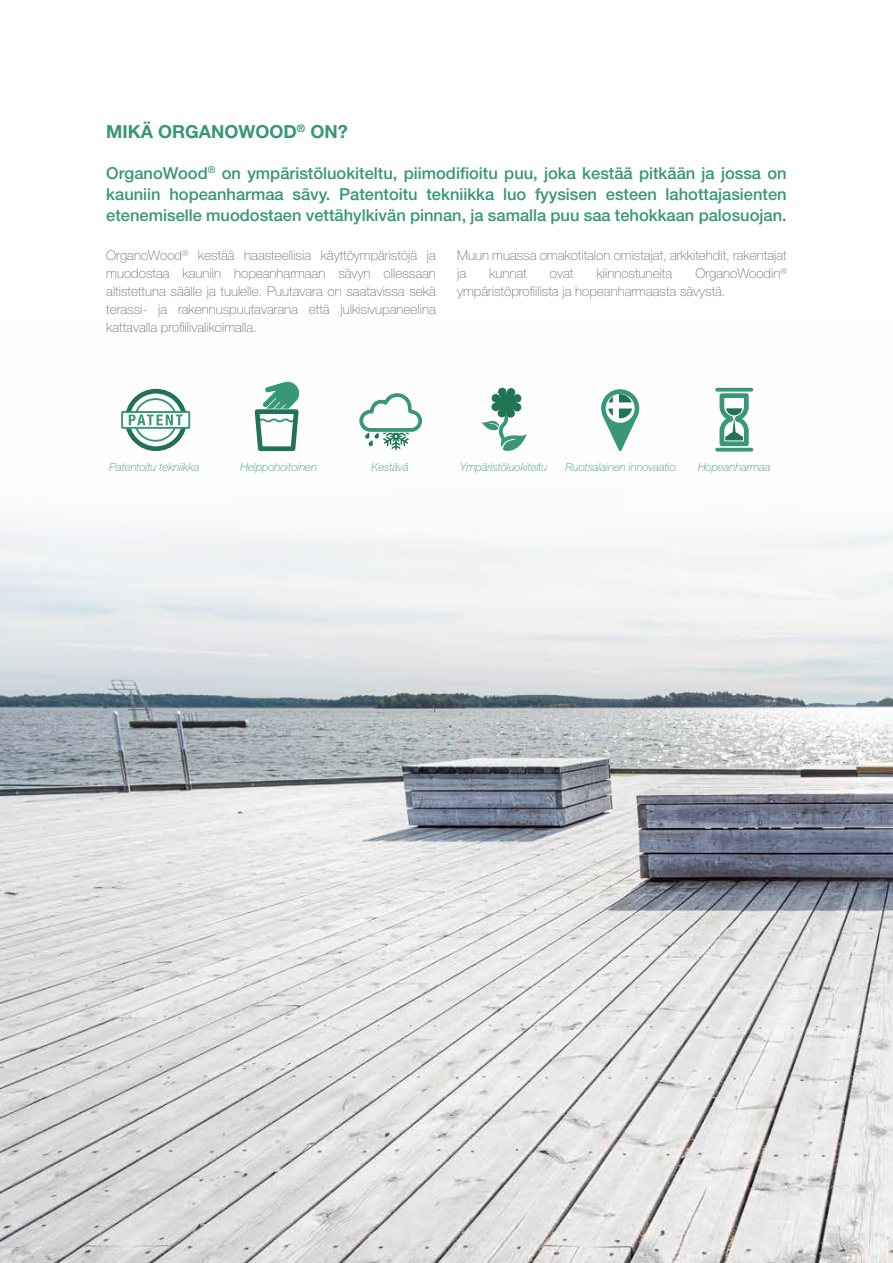
<style>
.page{position:relative;width:893px;height:1263px;background:#fff}
.page>*{position:absolute;margin:0;border:0;box-sizing:border-box;transform-origin:0 0}
.t1{font:700 18px "Helvetica Neue LT Std";color:#389775}
.t2{font:500 16.5px/21px "Helvetica Neue LT Std";color:#389775;text-align:justify}
.t3{font:100 13.5px/18px "Helvetica Neue LT Std";color:#706f6f}
.t4{font:italic 100 11.4px "Helvetica Neue LT Std";color:#389775}
</style>
<div class="page">
<img style="left:0;top:381px;width:893px;height:882px">
<div style="left:125px;top:389px;width:62px;height:62px;border:5px solid #217354;border-radius:50%"></div>
<div style="left:121px;top:411px;width:69px;height:18px;background:#fff;border:2px solid #389775"></div>
<svg style="left:601px;top:389px;width:38px;height:62px"></svg>
<svg style="left:252px;top:382px;width:49px;height:72px"></svg>
<svg style="left:481px;top:387px;width:46px;height:65px"></svg>
<svg style="left:129px;top:397px;width:54px;height:46px"></svg>
<svg style="left:357px;top:391px;width:67px;height:59px"></svg>
<hr style="left:717px;top:388px;width:34px;height:4px;background:#389775">
<svg style="left:717px;top:448px;width:34px;height:4px"></svg>
<svg style="left:717px;top:391px;width:34px;height:57px"></svg>
<h1 class="t1" style="left:106px;top:121px;width:243px">MIKÄ ORGANOWOOD<sup>®</sup> ON?</h1>
<p class="t2" style="left:106px;top:162px;width:682px">OrganoWood<sup>®</sup> on ympäristöluokiteltu, piimodifioitu puu, joka kestää pitkään ja jossa on kauniin hopeanharmaa sävy. Patentoitu tekniikka luo fyysisen esteen lahottajasienten etenemiselle muodostaen vettähylkivän pinnan, ja samalla puu saa tehokkaan palosuojan.</p>
<p class="t3" style="left:106px;top:247px;width:331px;text-align:justify">OrganoWood<sup>®</sup> kestää haasteellisia käyttöympäristöjä ja muodostaa kauniin hopeanharmaan sävyn ollessaan altistettuna säälle ja tuulelle. Puutavara on saatavissa sekä terassi- ja rakennuspuutavarana että julkisivupaneelina kattavalla profiilivalikoimalla.</p>
<p class="t3" style="left:457px;top:247px;width:331px">Muun muassa omakotitalon omistajat, arkkitehdit, rakentajat ja</p>
<p class="t3" style="left:457px;top:265px;width:331px;text-indent:238px">OrganoWoodin<sup>® </sup>ympäristöprofiilista ja hopeanharmaasta sävystä.</p>
<p class="t3" style="left:489px;top:265px;width:39px">kunnat</p>
<p class="t3" style="left:550px;top:265px;width:25px">ovat</p>
<p class="t3" style="left:597px;top:265px;width:77px">kiinnostuneita</p>
<p class="t4" style="left:109px;top:461px;width:92px">Patentoitu tekniikka</p>
<p class="t4" style="left:240px;top:461px;width:78px">Helppohoitoinen</p>
<p class="t4" style="left:371px;top:461px;width:39px">Kestävä</p>
<p class="t4" style="left:460px;top:461px;width:89px">Ympäristöluokiteltu</p>
<p class="t4" style="left:566px;top:461px;width:112px">Ruotsalainen innovaatio</p>
<p class="t4" style="left:698px;top:461px;width:74px">Hopeanharmaa</p>
</div>
